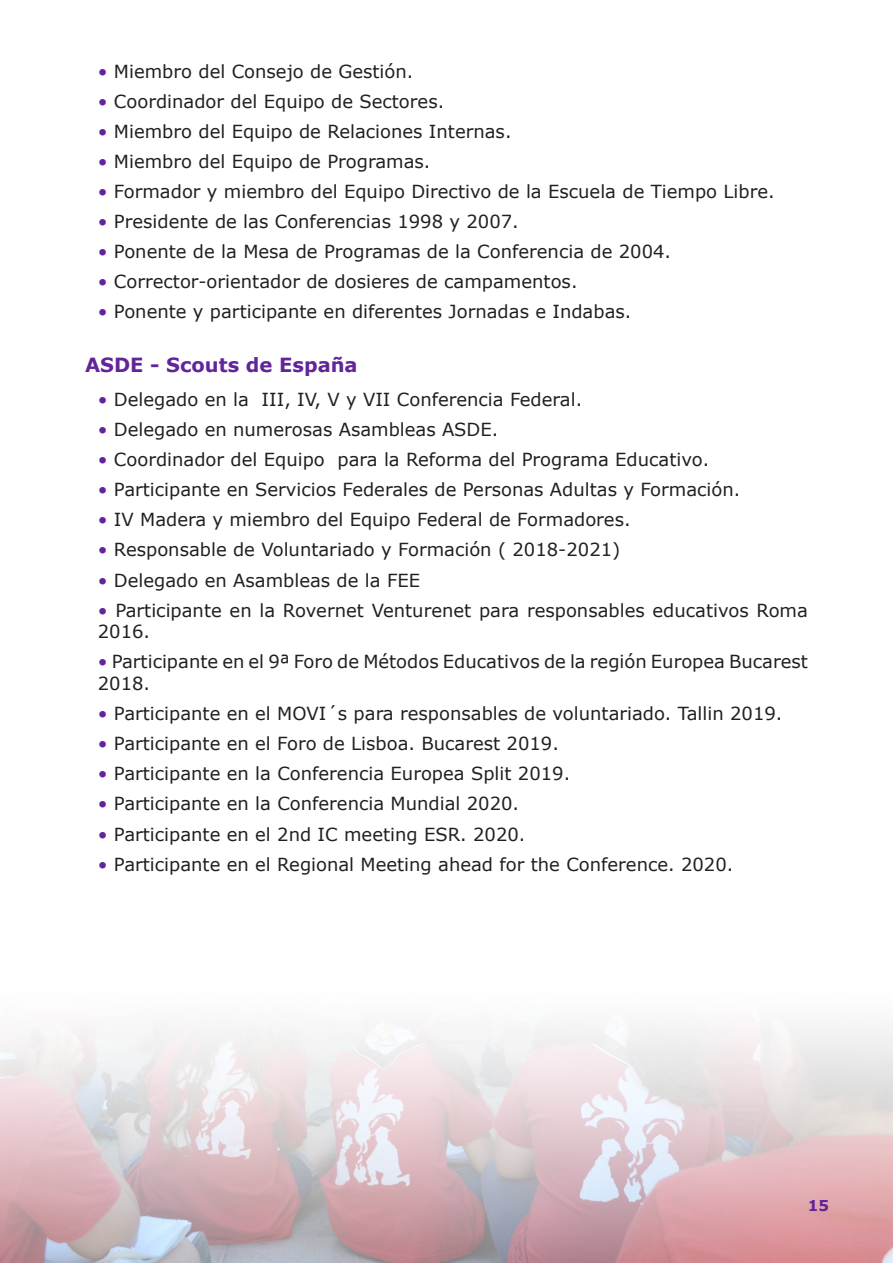
<style>
.page{position:relative;width:893px;height:1263px;background:#fff}
.page>*{position:absolute;margin:0;border:0;box-sizing:border-box;transform-origin:0 0}
.t1{font:700 19.5px "Verdana";color:#622599}
.t2{font:18px/21.6px "Verdana";color:#231f20}
.t3{font:700 15px "Verdana";color:#622599}
.s1{color:#622599}
</style>
<div class="page">
<img style="left:0;top:1025px;width:893px;height:238px">
<p class="t2" style="left:98px;top:60px;width:317px"><span class="s1">•</span> Miembro del Consejo de Gestión.</p>
<p class="t2" style="left:98px;top:90px;width:348px"><span class="s1">•</span> Coordinador del Equipo de Sectores.</p>
<p class="t2" style="left:98px;top:120px;width:415px"><span class="s1">•</span> Miembro del Equipo de Relaciones Internas.</p>
<p class="t2" style="left:98px;top:150px;width:334px"><span class="s1">•</span> Miembro del Equipo de Programas.</p>
<p class="t2" style="left:98px;top:180px;width:678px"><span class="s1">•</span> Formador y miembro del Equipo Directivo de la Escuela de Tiempo Libre.</p>
<p class="t2" style="left:98px;top:211px;width:423px"><span class="s1">•</span> Presidente de las Conferencias 1998 y 2007.</p>
<p class="t2" style="left:98px;top:241px;width:575px"><span class="s1">•</span> Ponente de la Mesa de Programas de la Conferencia de 2004.</p>
<p class="t2" style="left:98px;top:271px;width:481px"><span class="s1">•</span> Corrector-orientador de dosieres de campamentos.</p>
<p class="t2" style="left:98px;top:301px;width:535px"><span class="s1">•</span> Ponente y participante en diferentes Jornadas e Indabas.</p>
<p class="t1" style="left:85px;top:351px;width:274px">ASDE - Scouts de España</p>
<p class="t2" style="left:98px;top:388px;width:486px"><span class="s1">•</span> Delegado en la III, IV, V y VII Conferencia Federal.</p>
<p class="t2" style="left:98px;top:418px;width:402px"><span class="s1">•</span> Delegado en numerosas Asambleas ASDE.</p>
<p class="t2" style="left:98px;top:449px;width:613px"><span class="s1">•</span> Coordinador del Equipo para la Reforma del Programa Educativo.</p>
<p class="t2" style="left:98px;top:479px;width:644px"><span class="s1">•</span> Participante en Servicios Federales de Personas Adultas y Formación.</p>
<p class="t2" style="left:98px;top:509px;width:534px"><span class="s1">•</span> IV Madera y miembro del Equipo Federal de Formadores.</p>
<p class="t2" style="left:98px;top:539px;width:524px"><span class="s1">•</span> Responsable de Voluntariado y Formación ( 2018-2021)</p>
<p class="t2" style="left:98px;top:569px;width:324px"><span class="s1">•</span> Delegado en Asambleas de la FEE</p>
<p class="t2" style="left:98px;top:599px;width:712px"><span class="s1">•</span> Participante en la Rovernet Venturenet para responsables educativos Roma<br>2016.</p>
<p class="t2" style="left:98px;top:651px;width:712px"><span class="s1">•</span> Participante en el 9ª Foro de Métodos Educativos de la región Europea Bucarest<br>2018.</p>
<p class="t2" style="left:98px;top:702px;width:686px"><span class="s1">•</span> Participante en el MOVI´s para responsables de voluntariado. Tallin 2019.</p>
<p class="t2" style="left:98px;top:733px;width:463px"><span class="s1">•</span> Participante en el Foro de Lisboa. Bucarest 2019.</p>
<p class="t2" style="left:98px;top:763px;width:474px"><span class="s1">•</span> Participante en la Conferencia Europea Split 2019.</p>
<p class="t2" style="left:98px;top:793px;width:423px"><span class="s1">•</span> Participante en la Conferencia Mundial 2020.</p>
<p class="t2" style="left:98px;top:823px;width:429px"><span class="s1">•</span> Participante en el 2nd IC meeting ESR. 2020.</p>
<p class="t2" style="left:98px;top:853px;width:637px"><span class="s1">•</span> Participante en el Regional Meeting ahead for the Conference. 2020.</p>
<p class="t3" style="left:808px;top:1194px;width:23px">15</p>
</div>
